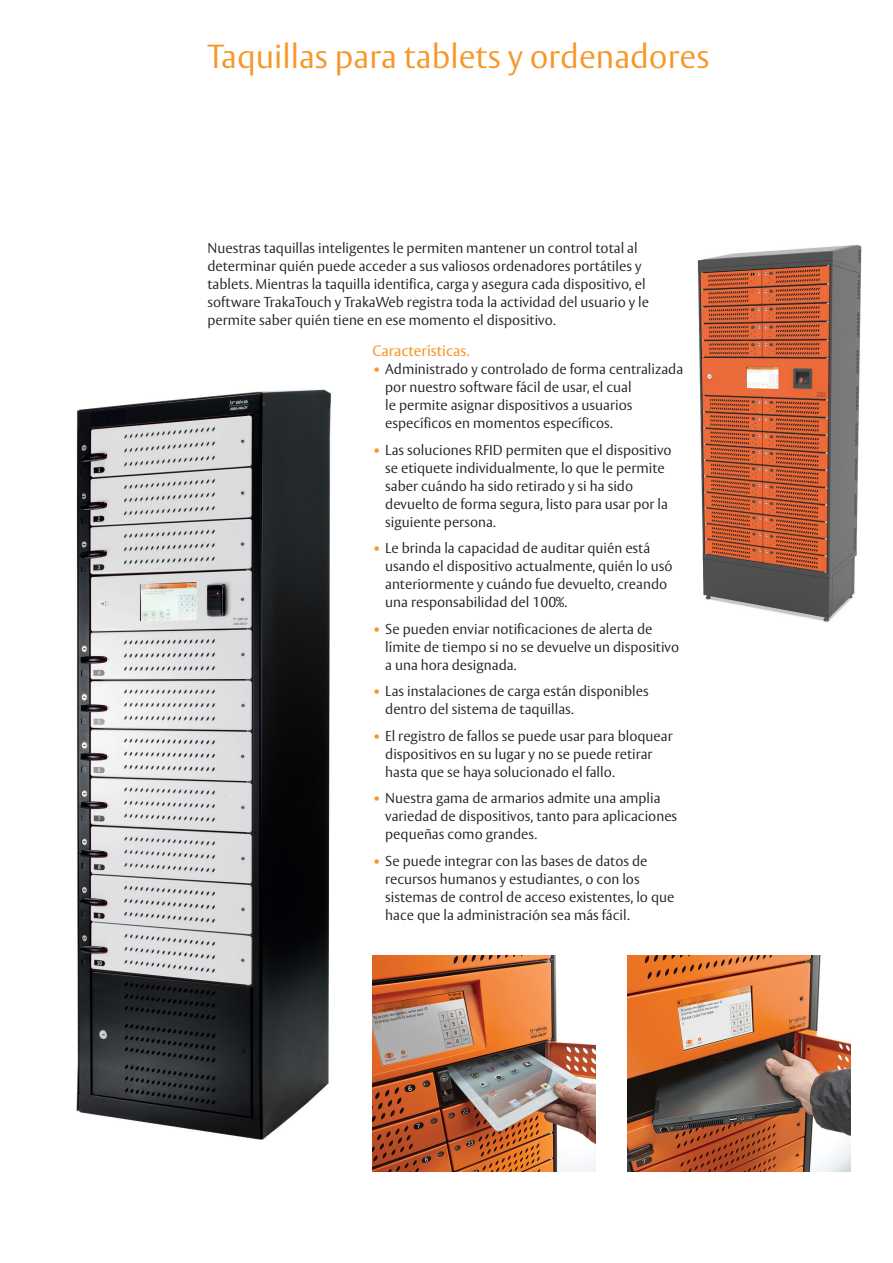
<style>
.page{position:relative;width:893px;height:1263px;background:#fff}
.page>*{position:absolute;margin:0;border:0;box-sizing:border-box;transform-origin:0 0}
.Inner_page_head_PMS1{font:300 33px "ASSA Vesta";color:#f79727}
.Subhead_PMS151{font:15px "ASSA Vesta";color:#f79727}
.Body_copy_blk{font:300 14.25px/18px "ASSA Vesta";color:#231f20}
.s1{font-weight:700;color:#f79727}
</style>
<div class="page">
<img style="left:76px;top:389px;width:255px;height:751px">
<img style="left:697px;top:245px;width:165px;height:377px">
<img style="left:372px;top:956px;width:223px;height:215px">
<img style="left:628px;top:956px;width:222px;height:215px">
<p class="Inner_page_head_PMS1" style="left:207px;top:37px;width:503px">Taquillas para tablets y ordenadores</p>
<p class="Body_copy_blk" style="left:207px;top:239px;width:443px">Nuestras taquillas inteligentes le permiten mantener un control total al determinar quién puede acceder a sus valiosos ordenadores portátiles y tablets. Mientras la taquilla identifica, carga y asegura cada dispositivo, el software TrakaTouch y TrakaWeb registra toda la actividad del usuario y le permite saber quién tiene en ese momento el dispositivo.</p>
<p class="Subhead_PMS151" style="left:372px;top:342px;width:99px">Características.</p>
<p class="Body_copy_blk" style="left:385px;top:361px;width:299px;text-indent:-13px"><span class="s1">•</span> Administrado y controlado de forma centralizada por nuestro software fácil de usar, el cual<br>le permite asignar dispositivos a usuarios específicos en momentos específicos.</p>
<p class="Body_copy_blk" style="left:385px;top:441px;width:288px;text-indent:-13px"><span class="s1">•</span> Las soluciones RFID permiten que el dispositivo se etiquete individualmente, lo que le permite saber cuándo ha sido retirado y si ha sido devuelto de forma segura, listo para usar por la siguiente persona.</p>
<p class="Body_copy_blk" style="left:385px;top:540px;width:289px;text-indent:-13px"><span class="s1">•</span> Le brinda la capacidad de auditar quién está usando el dispositivo actualmente, quién lo usó anteriormente y cuándo fue devuelto, creando una responsabilidad del 100%.</p>
<p class="Body_copy_blk" style="left:385px;top:620px;width:295px;text-indent:-13px"><span class="s1">•</span> Se pueden enviar notificaciones de alerta de límite de tiempo si no se devuelve un dispositivo a una hora designada.</p>
<p class="Body_copy_blk" style="left:385px;top:683px;width:265px;text-indent:-13px"><span class="s1">•</span> Las instalaciones de carga están disponibles dentro del sistema de taquillas.</p>
<p class="Body_copy_blk" style="left:385px;top:727px;width:289px;text-indent:-13px"><span class="s1">•</span> El registro de fallos se puede usar para bloquear dispositivos en su lugar y no se puede retirar hasta que se haya solucionado el fallo.</p>
<p class="Body_copy_blk" style="left:385px;top:790px;width:294px;text-indent:-13px"><span class="s1">•</span> Nuestra gama de armarios admite una amplia variedad de dispositivos, tanto para aplicaciones pequeñas como grandes.</p>
<p class="Body_copy_blk" style="left:385px;top:852px;width:291px;text-indent:-13px"><span class="s1">•</span> Se puede integrar con las bases de datos de recursos humanos y estudiantes, o con los sistemas de control de acceso existentes, lo que hace que la administración sea más fácil.</p>
</div>
